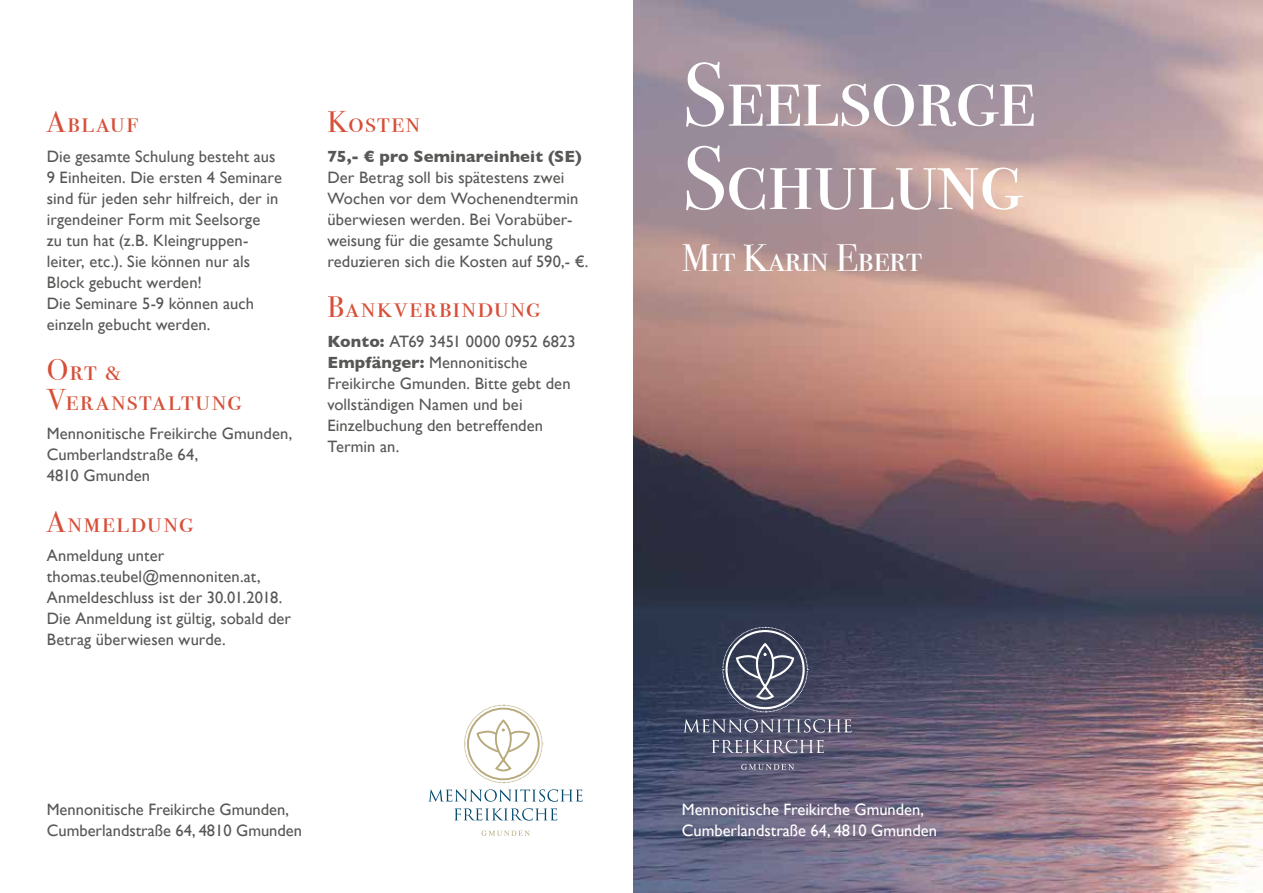
<style>
.page{position:relative;width:1263px;height:893px;background:#fff}
.page>*{position:absolute;margin:0;border:0;box-sizing:border-box;transform-origin:0 0}
.t1{font:89.85px/83.6px "Bodoni Svty Two SCITCTT";color:#fff}
.t2{font:37.95px "Bodoni Svty Two SCITCTT";color:#fff}
.t3{font:30px/29.5px "Bodoni Svty Two SCITCTT";letter-spacing:.06em;color:#d74f38}
.t4{font:16.5px/21px "Gill Sans";letter-spacing:.005em;color:#575756}
.t5{font:16.5px/21px "Gill Sans";color:#fff}
.t6{font:700 16.5px "Gill Sans";letter-spacing:.005em;color:#575756}
.s1{font-weight:700}
</style>
<div class="page">
<img style="left:634px;top:0;width:629px;height:893px">
<svg style="left:722px;top:627px;width:86px;height:85px;background:#575c71"></svg>
<svg style="left:741px;top:764px;width:53px;height:6px"></svg>
<svg style="left:711px;top:740px;width:113px;height:13px"></svg>
<svg style="left:683px;top:719px;width:168px;height:14px;background:#6b6e83"></svg>
<svg style="left:464px;top:705px;width:79px;height:78px"></svg>
<svg style="left:481px;top:831px;width:49px;height:5px"></svg>
<svg style="left:454px;top:808px;width:103px;height:13px"></svg>
<svg style="left:428px;top:789px;width:155px;height:13px"></svg>
<h3 class="t3" style="left:47px;top:107px;width:93px">Ablauf</h3>
<p class="t4" style="left:47px;top:146px;width:237px">Die gesamte Schulung besteht aus<br>9 Einheiten. Die ersten 4 Seminare sind für jeden sehr hilfreich, der in irgendeiner Form mit Seelsorge<br>zu tun hat (z.B. Kleingruppen&shy;leiter, etc.). Sie können nur als<br>Block gebucht werden!<br>Die Seminare 5-9 können auch einzeln gebucht werden.</p>
<h3 class="t3" style="left:47px;top:355px;width:196px">Ort &amp;<br>Veranstaltung</h3>
<p class="t4" style="left:47px;top:423px;width:247px">Mennonitische Freikirche Gmunden,<br>Cumberlandstraße 64,<br>4810 Gmunden</p>
<h3 class="t3" style="left:47px;top:507px;width:148px">Anmeldung</h3>
<p class="t4" style="left:47px;top:545px;width:246px">Anmeldung unter thomas.teubel@mennoniten.at,<br>Anmeldeschluss ist der 30.01.2018.<br>Die Anmeldung ist gültig, sobald der<br>Betrag überwiesen wurde.</p>
<h3 class="t3" style="left:327px;top:107px;width:94px">Kosten</h3>
<p class="t6" style="left:327px;top:143px;width:256px">75,- € pro Seminareinheit (SE)</p>
<p class="t4" style="left:327px;top:167px;width:263px">Der Betrag soll bis spätestens zwei Wochen vor dem Wochenendtermin überwiesen werden. Bei Vorabüber&shy;weisung für die gesamte Schulung reduzieren sich die Kosten auf 590,- €.</p>
<h3 class="t3" style="left:327px;top:292px;width:214px">Bankverbindung</h3>
<p class="t4" style="left:327px;top:331px;width:250px"><span class="s1">Konto:</span> AT69 3451 0000 0952 6823<br><span class="s1">Empfänger:</span> Mennonitische<br>Freikirche Gmunden. Bitte gebt den vollständigen Namen und bei<br>Einzelbuchung den betreffenden<br>Termin an.</p>
<p class="t4" style="left:47px;top:799px;width:257px">Mennonitische Freikirche Gmunden,<br>Cumberlandstraße 64, 4810 Gmunden</p>
<h1 class="t1" style="left:682px;top:53px;width:355px">Seelsorge<br>Schulung</h1>
<h2 class="t2" style="left:682px;top:236px;width:242px">Mit Karin Ebert</h2>
<p class="t5" style="left:682px;top:799px;width:257px">Mennonitische Freikirche Gmunden,<br>Cumberlandstraße 64, 4810 Gmunden</p>
</div>
